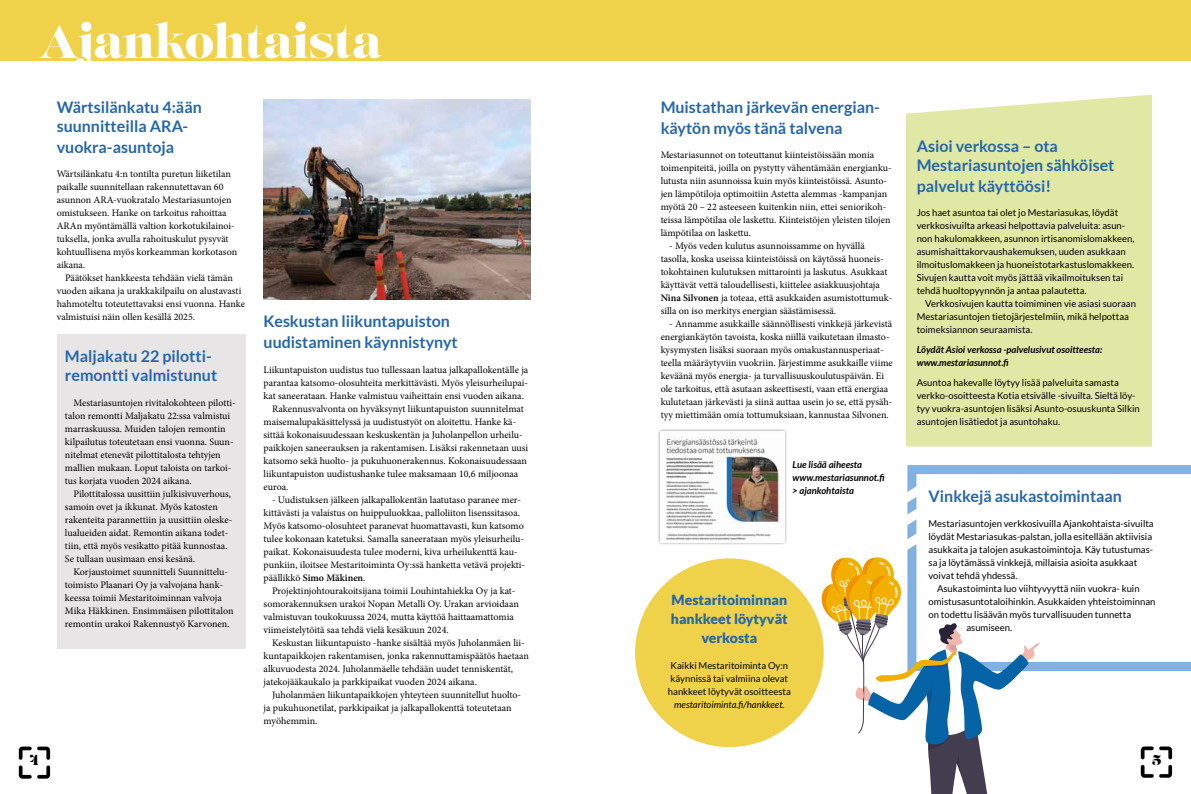
<style>
.page{position:relative;width:1191px;height:794px;background:#fff}
.page>*{position:absolute;margin:0;border:0;box-sizing:border-box;transform-origin:0 0}
.t1{font:46.1px "Lust";letter-spacing:-.005em;color:#fff}
.t2{font:700 16px/19px "Lato";color:#2566ab}
.t3{font:14.5px "Lust";color:#000}
.t4{font:14.3px "Lust";color:#000}
.t5{font:900 14px/19px "Lato";color:#2566ab;text-align:center}
.t6{font:10px/13px "Minion Pro";color:#000}
.t7{font:9.5px/13px "Lato";color:#000}
.t8{font:italic 700 9.5px/13px "Lato";color:#000}
.s1{font-weight:600}
.s2{font-style:italic}
</style>
<div class="page">
<div style="left:657px;top:428px;width:130px;height:117px;background:#000;opacity:.55"></div>
<img style="left:660px;top:431px;width:124px;height:111px">
<div style="left:57px;top:334px;width:188px;height:315px;background:#e8e5e6"></div>
<svg style="left:907px;top:465px;width:284px;height:206px"></svg>
<svg style="left:1076px;top:609px;width:13px;height:1px"></svg>
<svg style="left:1068px;top:572px;width:16px;height:15px"></svg>
<svg style="left:820px;top:474px;width:228px;height:320px"></svg>
<div style="left:906px;top:95px;width:246px;height:351px;background:#e0e8a6"></div>
<div style="left:0;top:0;width:1191px;height:60px;background:#f0d24a"></div>
<img style="left:264px;top:100px;width:266px;height:200px">
<div style="left:635px;top:558px;width:188px;height:189px;background:#f0d24a;border-radius:50%"></div>
<img style="left:1140px;top:746px;width:33px;height:32px">
<img style="left:18px;top:746px;width:33px;height:33px">
<h1 class="t1" style="left:39px;top:12px;width:344px">Ajankohtaista</h1>
<h2 class="t2" style="left:57px;top:97px;width:147px">Wärtsilänkatu 4:ään suunnitteilla ARA-</h2>
<h2 class="t2" style="left:57px;top:137px;width:119px">vuokra-asuntoja</h2>
<p class="t6" style="left:57px;top:167px;width:182px">Wärtsilänkatu 4:n tontilta puretun liiketilan paikalle suunnitellaan rakennutettavan 60 asunnon ARA-vuokratalo Mestariasuntojen omistukseen. Hanke on tarkoitus rahoittaa ARAn myöntämällä valtion korkotukilainoi&shy;tuksella, jonka avulla rahoituskulut pysyvät kohtuullisena myös korkeamman korkotason aikana.</p>
<p class="t6" style="left:57px;top:271px;width:190px;text-indent:8px">Päätökset hankkeesta tehdään vielä tämän vuoden aikana ja urakkakilpailu on alustavasti hahmoteltu toteutettavaksi ensi vuonna. Hanke valmistuisi näin ollen kesällä 2025.</p>
<h2 class="t2" style="left:65px;top:346px;width:154px">Maljakatu 22 pilotti&shy;remontti valmistunut</h2>
<p class="t6" style="left:65px;top:396px;width:172px;text-indent:8px">Mestariasuntojen rivitalokohteen pilotti&shy;talon remontti Maljakatu 22:ssa valmistui marraskuussa. Muiden talojen remontin kilpailutus toteutetaan ensi vuonna. Suun&shy;nitelmat etenevät pilottitalosta tehtyjen mallien mukaan. Loput taloista on tarkoi&shy;tus korjata vuoden 2024 aikana.</p>
<p class="t6" style="left:65px;top:487px;width:169px;text-indent:8px">Pilottitalossa uusittiin julkisivuverhous, samoin ovet ja ikkunat. Myös katosten rakenteita parannettiin ja uusittiin oleske&shy;lualueiden aidat. Remontin aikana todet&shy;tiin, että myös vesikatto pitää kunnostaa.<br>Se tullaan uusimaan ensi kesänä.</p>
<p class="t6" style="left:65px;top:565px;width:170px;text-indent:8px">Korjaustoimet suunnitteli Suunnittelu&shy;toimisto Plaanari Oy ja valvojana hank&shy;keessa toimii Mestaritoiminnan valvoja Mika Häkkinen. Ensimmäisen pilottitalon remontin urakoi Rakennustyö Karvonen.</p>
<h2 class="t2" style="left:264px;top:311px;width:196px;line-height:21px">Keskustan liikuntapuiston uudistaminen käynnistynyt</h2>
<p class="t6" style="left:264px;top:363px;width:266px">Liikuntapuiston uudistus tuo tullessaan laatua jalkapallokentälle ja</p>
<p class="t6" style="left:264px;top:376px;width:266px">parantaa katsomo-olosuhteita merkittävästi. Myös yleisurheilupai-</p>
<p class="t6" style="left:264px;top:389px;width:262px">kat saneerataan. Hanke valmistuu vaiheittain ensi vuoden aikana.</p>
<p class="t6" style="left:272px;top:402px;width:253px">Rakennusvalvonta on hyväksynyt liikuntapuiston suunnitelmat</p>
<p class="t6" style="left:264px;top:415px;width:254px">maisemalupakäsittelyssä ja uudistustyöt on aloitettu. Hanke kä-</p>
<p class="t6" style="left:264px;top:428px;width:260px">sittää kokonaisuudessaan keskuskentän ja Juholanpellon urheilu-</p>
<p class="t6" style="left:264px;top:441px;width:266px">paikkojen saneerauksen ja rakentamisen. Lisäksi rakennetaan uusi</p>
<p class="t6" style="left:264px;top:454px;width:265px">katsomo sekä huolto- ja pukuhuonerakennus. Kokonaisuudessaan</p>
<p class="t6" style="left:264px;top:467px;width:256px">liikuntapuiston uudistushanke tulee maksamaan 10,6 miljoonaa</p>
<p class="t6" style="left:264px;top:480px;width:26px">euroa.</p>
<p class="t6" style="left:264px;top:493px;width:263px;text-indent:9px">- Uudistuksen jälkeen jalkapallokentän laatutaso paranee mer&shy;kittävästi ja valaistus on huippuluokkaa, palloliiton lisenssitasoa.<br>Myös katsomo-olosuhteet paranevat huomattavasti, kun katsomo tulee kokonaan katetuksi. Samalla saneerataan myös yleisurheilu&shy;paikat. Kokonaisuudesta tulee moderni, kiva urheilukenttä kau&shy;punkiin, iloitsee Mestaritoiminta Oy:ssä hanketta vetävä projekti&shy;päällikkö <span class="s1">Simo Mäkinen</span>.</p>
<p class="t6" style="left:264px;top:584px;width:257px;text-indent:8px">Projektinjohtourakoitsijana toimii Louhintahiekka Oy ja kat&shy;somorakennuksen urakoi Nopan Metalli Oy. Urakan arvioidaan valmistuvan toukokuussa 2024, mutta käyttöä haittaamattomia viimeistelytöitä saa tehdä vielä kesäkuun 2024.</p>
<p class="t6" style="left:264px;top:636px;width:267px;text-indent:8px">Keskustan liikuntapuisto -hanke sisältää myös Juholanmäen lii&shy;kuntapaikkojen rakentamisen, jonka rakennuttamispäätös haetaan alkuvuodesta 2024. Juholanmäelle tehdään uudet tenniskentät, jatekojääkaukalo ja parkkipaikat vuoden 2024 aikana.</p>
<p class="t6" style="left:264px;top:688px;width:259px;text-indent:8px">Juholanmäen liikuntapaikkojen yhteyteen suunnitellut huolto&shy;ja pukuhuonetilat, parkkipaikat ja jalkapallokenttä toteutetaan myöhemmin.</p>
<h2 class="t2" style="left:660px;top:96px;width:221px;line-height:21px">Muistathan järkevän energian&shy;käytön myös tänä talvena</h2>
<p class="t6" style="left:660px;top:148px;width:232px">Mestariasunnot on toteuttanut kiinteistöissään monia toimenpiteitä, joilla on pystytty vähentämään energianku&shy;lutusta niin asunnoissa kuin myös kiinteistöissä. Asunto&shy;jen lämpötiloja optimoitiin Astetta alemmas -kampanjan myötä 20 – 22 asteeseen kuitenkin niin, ettei seniorikoh&shy;teissa lämpötilaa ole laskettu. Kiinteistöjen yleisten tilojen lämpötilaa on laskettu.</p>
<p class="t6" style="left:660px;top:239px;width:233px;text-indent:8px">- Myös veden kulutus asunnoissamme on hyvällä tasolla, koska useissa kiinteistöissä on käytössä huoneis&shy;tokohtainen kulutuksen mittarointi ja laskutus. Asukkaat käyttävät vettä taloudellisesti, kiittelee asiakkuusjohtaja <span class="s1">Nina Silvonen</span> ja toteaa, että asukkaiden asumistottumuk&shy;silla on iso merkitys energian säästämisessä.</p>
<p class="t6" style="left:660px;top:317px;width:233px;text-indent:8px">- Annamme asukkaille säännöllisesti vinkkejä järkevistä energiankäytön tavoista, koska niillä vaikutetaan ilmasto&shy;kysymysten lisäksi suoraan myös omakustannusperiaat&shy;teella määräytyviin vuokriin. Järjestimme asukkaille viime keväänä myös energia- ja turvallisuuskoulutuspäivän. Ei ole tarkoitus, että asutaan askeettisesti, vaan että energiaa kulutetaan järkevästi ja siinä auttaa usein jo se, että pysäh&shy;tyy miettimään omia tottumuksiaan, kannustaa Silvonen.</p>
<p class="t8" style="left:792px;top:458px;width:94px">Lue lisää aiheesta www.mestariasunnot.fi &gt; ajankohtaista</p>
<h3 class="t5" style="left:671px;top:590px;width:118px">Mestaritoiminnan hankkeet löytyvät verkosta</h3>
<p class="t7" style="left:668px;top:659px;width:124px;text-align:center">Kaikki Mestaritoiminta Oy:n käynnissä tai valmiina olevat hankkeet löytyvät osoitteesta <span class="s2">mestaritoiminta.fi/hankkeet</span>.</p>
<h2 class="t2" style="left:916px;top:136px;width:199px">Asioi verkossa – ota<br>Mestariasuntojen sähköiset</h2>
<h2 class="t2" style="left:916px;top:176px;width:136px">palvelut käyttöösi!</h2>
<p class="t7" style="left:916px;top:206px;width:219px">Jos haet asuntoa tai olet jo Mestariasukas, löydät verkkosivuilta arkeasi helpottavia palveluita: asun&shy;non hakulomakkeen, asunnon irtisanomislomakkeen, asumishaittakorvaushakemuksen, uuden asukkaan ilmoituslomakkeen ja huoneistotarkastuslomakkeen.<br>Sivujen kautta voit myös jättää vikailmoituksen tai tehdä huoltopyynnön ja antaa palautetta.</p>
<p class="t7" style="left:916px;top:297px;width:221px;text-indent:9px">Verkkosivujen kautta toimiminen vie asiasi suoraan<br>Mestariasuntojen tietojärjestelmiin, mikä helpottaa toimeksiannon seuraamista.</p>
<p class="t8" style="left:916px;top:343px;width:187px">Löydät Asioi verkossa -palvelusivut osoitteesta: www.mestariasunnot.fi</p>
<p class="t7" style="left:916px;top:376px;width:224px">Asuntoa hakevalle löytyy lisää palveluita samasta verkko-osoitteesta Kotia etsivälle -sivuilta. Sieltä löy&shy;tyy vuokra-asuntojen lisäksi Asunto-osuuskunta Silkin asuntojen lisätiedot ja asuntohaku.</p>
<h2 class="t2" style="left:928px;top:486px;width:195px">Vinkkejä asukastoimintaan</h2>
<p class="t7" style="left:928px;top:516px;width:227px">Mestariasuntojen verkkosivuilla Ajankohtaista-sivuilta löydät Mestariasukas-palstan, jolla esitellään aktiivisia asukkaita ja talojen asukastoimintoja. Käy tutustumas&shy;sa ja löytämässä vinkkejä, millaisia asioita asukkaat voivat tehdä yhdessä.</p>
<p class="t7" style="left:937px;top:581px;width:204px">Asukastoiminta luo viihtyvyyttä niin vuokra- kuin</p>
<p class="t7" style="left:928px;top:594px;width:228px">omistusasuntotaloihinkin. Asukkaiden yhteistoiminnan</p>
<p class="t7" style="left:928px;top:607px;width:204px">on todettu lisäävän myös turvallisuuden tunnetta</p>
<p class="t7" style="left:966px;top:620px;width:47px">asumiseen.</p>
<h3 class="t3" style="left:30px;top:751px;width:11px">4</h3>
<h3 class="t4" style="left:1152px;top:751px;width:11px">5</h3>
</div>
